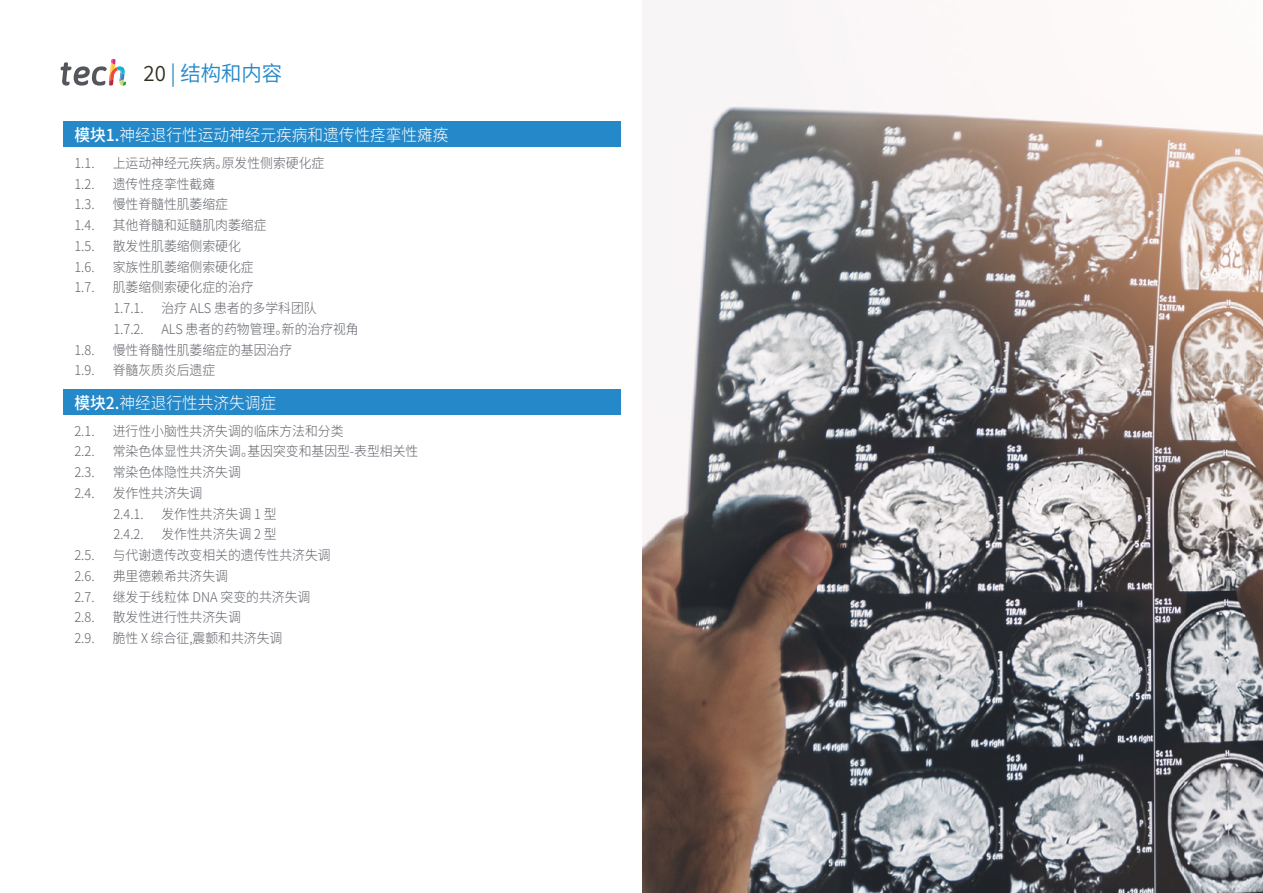
<style>
.page{position:relative;width:1263px;height:893px;background:#fff}
.page>*{position:absolute;margin:0;border:0;box-sizing:border-box;transform-origin:0 0}
.t1{font:21px "Source Han Sans CN";color:#2488c9}
.t2{font:300 16.5px "Source Han Sans CN";color:#fff;scale:.95 1}
.t3{font:300 13.5px/20.7px "Source Han Sans CN";color:#61646a;scale:.95 1}
.s1{color:#312e20}
.s2{font-weight:500}
</style>
<div class="page">
<div style="left:63px;top:121px;width:558px;height:26px;background:#2488c9"></div>
<div style="left:63px;top:389px;width:558px;height:26px;background:#2488c9"></div>
<img style="left:642px;top:10px;width:621px;height:883px">
<svg style="left:61px;top:59px;width:65px;height:27px"></svg>
<h1 class="t1" style="left:144px;top:61px;width:140px"><span class="s1">20</span> | 结构和内容</h1>
<p class="t2" style="left:74px;top:125px;width:395px"><span class="s2">模块1.</span>神经退行性运动神经元疾病和遗传性痉挛性瘫痪</p>
<p class="t3" style="left:74px;top:153px;width:23px">1.1.</p>
<p class="t3" style="left:113px;top:153px;width:224px">上运动神经元疾病。原发性侧索硬化症</p>
<p class="t3" style="left:74px;top:174px;width:23px">1.2.</p>
<p class="t3" style="left:113px;top:174px;width:110px">遗传性痉挛性截瘫</p>
<p class="t3" style="left:74px;top:194px;width:23px">1.3.</p>
<p class="t3" style="left:113px;top:194px;width:123px">慢性脊髓性肌萎缩症</p>
<p class="t3" style="left:74px;top:215px;width:23px">1.4.</p>
<p class="t3" style="left:113px;top:215px;width:163px">其他脊髓和延髓肌肉萎缩症</p>
<p class="t3" style="left:74px;top:236px;width:23px">1.5.</p>
<p class="t3" style="left:113px;top:236px;width:137px">散发性肌萎缩侧索硬化</p>
<p class="t3" style="left:74px;top:257px;width:23px">1.6.</p>
<p class="t3" style="left:113px;top:257px;width:150px">家族性肌萎缩侧索硬化症</p>
<p class="t3" style="left:74px;top:277px;width:23px">1.7.</p>
<p class="t3" style="left:113px;top:277px;width:150px">肌萎缩侧索硬化症的治疗<br>1.7.1.</p>
<p class="t3" style="left:161px;top:298px;width:165px">治疗 ALS 患者的多学科团队</p>
<p class="t3" style="left:113px;top:319px;width:33px">1.7.2.</p>
<p class="t3" style="left:161px;top:319px;width:209px">ALS 患者的药物管理。新的治疗视角</p>
<p class="t3" style="left:74px;top:340px;width:23px">1.8.</p>
<p class="t3" style="left:113px;top:340px;width:191px">慢性脊髓性肌萎缩症的基因治疗</p>
<p class="t3" style="left:74px;top:360px;width:23px">1.9.</p>
<p class="t3" style="left:113px;top:360px;width:110px">脊髓灰质炎后遗症</p>
<p class="t2" style="left:74px;top:393px;width:214px"><span class="s2">模块2.</span>神经退行性共济失调症</p>
<p class="t3" style="left:74px;top:421px;width:23px">2.1.</p>
<p class="t3" style="left:113px;top:421px;width:245px">进行性小脑性共济失调的临床方法和分类</p>
<p class="t3" style="left:74px;top:441px;width:23px">2.2.</p>
<p class="t3" style="left:113px;top:441px;width:323px">常染色体显性共济失调。基因突变和基因型-表型相关性</p>
<p class="t3" style="left:74px;top:462px;width:23px">2.3.</p>
<p class="t3" style="left:113px;top:462px;width:137px">常染色体隐性共济失调</p>
<p class="t3" style="left:74px;top:483px;width:23px">2.4.</p>
<p class="t3" style="left:113px;top:483px;width:96px">发作性共济失调<br>2.4.1.</p>
<p class="t3" style="left:161px;top:504px;width:123px">发作性共济失调 1 型</p>
<p class="t3" style="left:113px;top:524px;width:33px">2.4.2.</p>
<p class="t3" style="left:161px;top:524px;width:123px">发作性共济失调 2 型</p>
<p class="t3" style="left:74px;top:545px;width:23px">2.5.</p>
<p class="t3" style="left:113px;top:545px;width:231px">与代谢遗传改变相关的遗传性共济失调</p>
<p class="t3" style="left:74px;top:566px;width:23px">2.6.</p>
<p class="t3" style="left:113px;top:566px;width:123px">弗里德赖希共济失调</p>
<p class="t3" style="left:74px;top:587px;width:23px">2.7.</p>
<p class="t3" style="left:113px;top:587px;width:210px">继发于线粒体 DNA 突变的共济失调</p>
<p class="t3" style="left:74px;top:607px;width:23px">2.8.</p>
<p class="t3" style="left:113px;top:607px;width:137px">散发性进行性共济失调</p>
<p class="t3" style="left:74px;top:628px;width:23px">2.9.</p>
<p class="t3" style="left:113px;top:628px;width:180px">脆性 X 综合征,震颤和共济失调</p>
</div>
